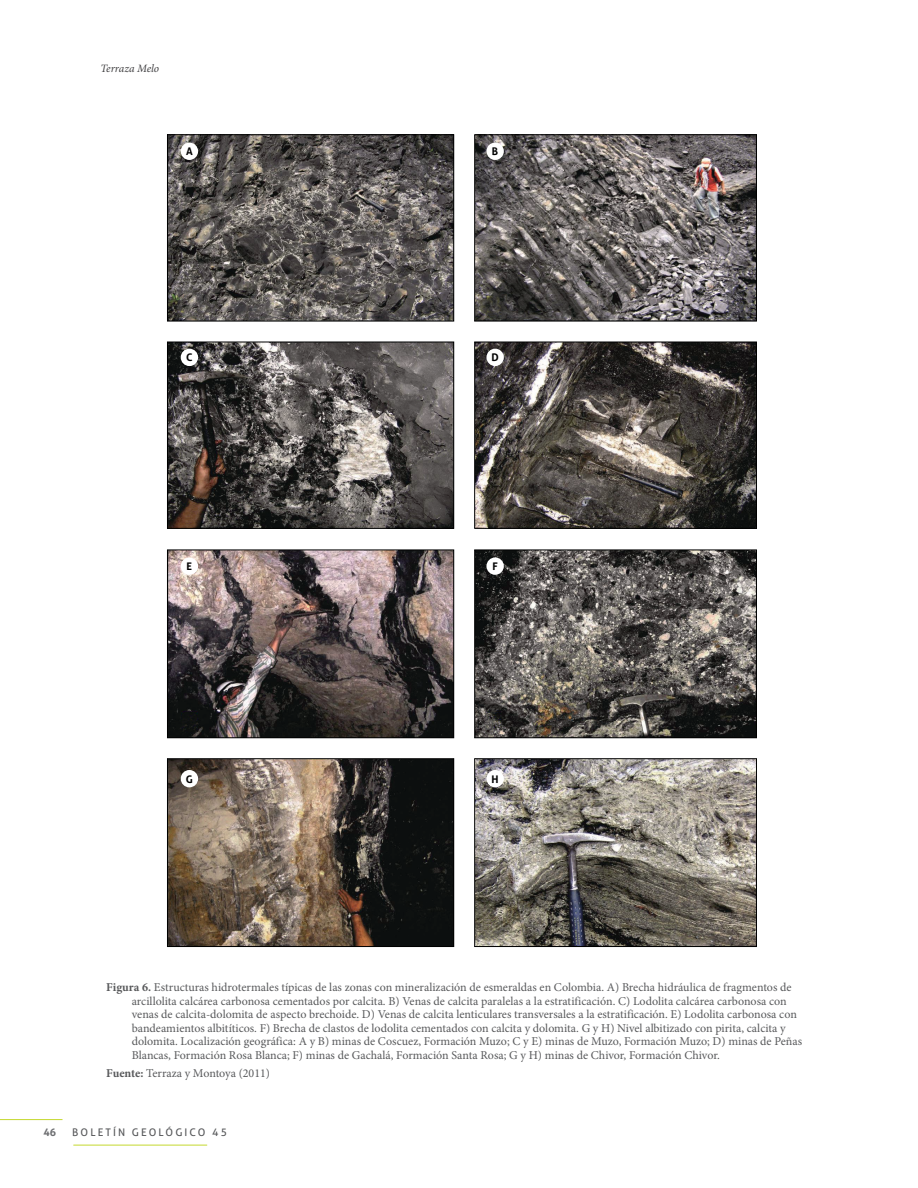
<style>
.page{position:relative;width:918px;height:1188px;background:#fff}
.page>*{position:absolute;margin:0;border:0;box-sizing:border-box;transform-origin:0 0}
.t1{font:12px/13.5px "Minion Pro";color:#58595b}
.t2{font:italic 11.25px "Minion Pro";letter-spacing:-.005em;color:#414042}
.t3{font:10.5px "Aller";letter-spacing:.2em;color:#58595b}
.t4{font:700 10.5px "Aller";color:#000}
.t5{font:700 10.5px "Aller";color:#6d6e71}
.s1{font-weight:700}
</style>
<div class="page">
<hr style="left:0;top:1119px;width:63px;height:1px;background:#c4d82e">
<hr style="left:74px;top:1145px;width:133px;height:1px;background:#c4d82e">
<img style="left:169px;top:136px;width:586px;height:809px">
<div style="left:454px;top:131px;width:20px;height:822px;background:#fff"></div>
<div style="left:163px;top:321px;width:598px;height:21px;background:#fff"></div>
<div style="left:163px;top:529px;width:598px;height:21px;background:#fff"></div>
<div style="left:163px;top:738px;width:598px;height:20px;background:#fff"></div>
<div style="left:181px;top:143px;width:17px;height:17px;background:#fff;border-radius:50%"></div>
<div style="left:181px;top:349px;width:17px;height:17px;background:#fff;border-radius:50%"></div>
<div style="left:181px;top:557px;width:17px;height:18px;background:#fff;border-radius:50%"></div>
<div style="left:181px;top:770px;width:17px;height:17px;background:#fff;border-radius:50%"></div>
<div style="left:486px;top:143px;width:18px;height:17px;background:#fff;border-radius:50%"></div>
<div style="left:486px;top:349px;width:18px;height:17px;background:#fff;border-radius:50%"></div>
<div style="left:486px;top:557px;width:18px;height:18px;background:#fff;border-radius:50%"></div>
<div style="left:486px;top:770px;width:18px;height:17px;background:#fff;border-radius:50%"></div>
<div style="left:167px;top:134px;width:287px;height:187px;border:1px solid #000"></div>
<div style="left:474px;top:134px;width:283px;height:187px;border:1px solid #000"></div>
<div style="left:167px;top:342px;width:287px;height:187px;border:1px solid #000"></div>
<div style="left:474px;top:342px;width:283px;height:187px;border:1px solid #000"></div>
<div style="left:167px;top:550px;width:287px;height:188px;border:1px solid #000"></div>
<div style="left:474px;top:550px;width:283px;height:188px;border:1px solid #000"></div>
<div style="left:167px;top:758px;width:287px;height:189px;border:1px solid #000"></div>
<div style="left:474px;top:758px;width:283px;height:189px;border:1px solid #000"></div>
<p class="t2" style="left:101px;top:61px;width:60px">Terraza Melo</p>
<p class="t4" style="left:186px;top:145px;width:8px">A</p>
<p class="t4" style="left:186px;top:351px;width:8px">C</p>
<p class="t4" style="left:187px;top:560px;width:7px">E</p>
<p class="t4" style="left:186px;top:772px;width:9px">G</p>
<p class="t4" style="left:492px;top:145px;width:8px">B</p>
<p class="t4" style="left:491px;top:351px;width:9px">D</p>
<p class="t4" style="left:492px;top:560px;width:7px">F</p>
<p class="t4" style="left:492px;top:772px;width:9px">H</p>
<p class="t1" style="left:132px;top:981px;width:672px;text-indent:-26px"><span class="s1">Figura 6.</span> Estructuras hidrotermales típicas de las zonas con mineralización de esmeraldas en Colombia. A) Brecha hidráulica de fragmentos de arcillolita calcárea carbonosa cementados por calcita. B) Venas de calcita paralelas a la estratificación. C) Lodolita calcárea carbonosa con venas de calcita-dolomita de aspecto brechoide. D) Venas de calcita lenticulares transversales a la estratificación. E) Lodolita carbonosa con bandeamientos albitíticos. F) Brecha de clastos de lodolita cementados con calcita y dolomita. G y H) Nivel albitizado con pirita, calcita y dolomita. Localización geográfica: A y B) minas de Coscuez, Formación Muzo; C y E) minas de Muzo, Formación Muzo; D) minas de Peñas Blancas, Formación Rosa Blanca; F) minas de Gachalá, Formación Santa Rosa; G y H) minas de Chivor, Formación Chivor.</p>
<p class="t1" style="left:106px;top:1066px;width:165px"><span class="s1">Fuente:</span> Terraza y Montoya (2011)</p>
<p class="t5" style="left:44px;top:1126px;width:14px">46</p>
<p class="t3" style="left:72px;top:1126px;width:156px">BOLETÍN GEOLÓGICO 45</p>
</div>
